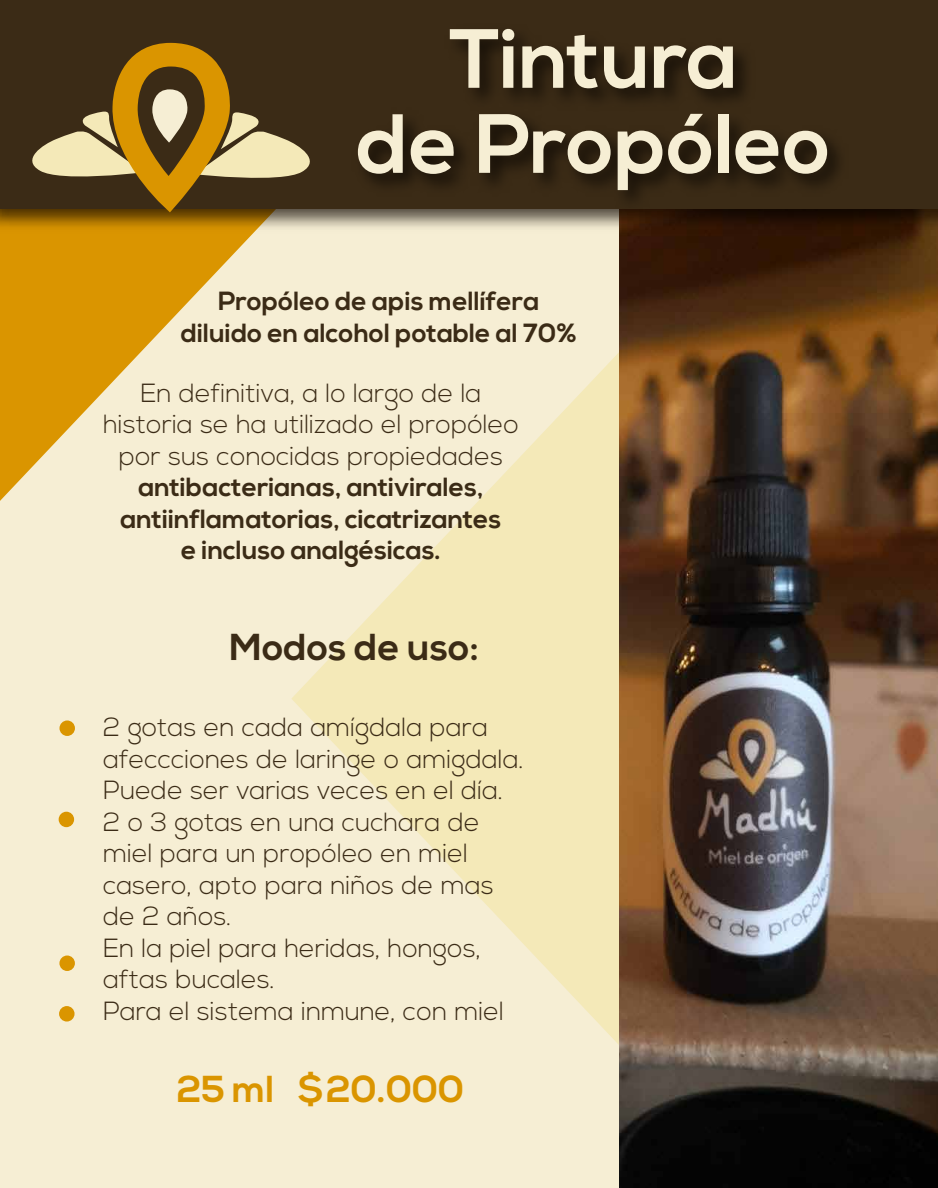
<style>
.page{position:relative;width:938px;height:1188px;background:#fff}
.page>*{position:absolute;margin:0;border:0;box-sizing:border-box;transform-origin:0 0}
.t1{font:700 83.75px/85px "Nexa";color:#f6eed4;text-align:center}
.t2{font:700 37.5px "Nexa";color:#da9500}
.t3{font:700 37.5px "Nexa";color:#3b2b16}
.t4{font:300 26.25px/31.5px "Nexa";color:#3b2b16;text-align:center}
.t5{font:700 26.25px/31.5px "Nexa";color:#3b2b16;text-align:center}
</style>
<div class="page">
<div style="left:0;top:4px;width:937px;height:1184px;background:#f6eed4"></div>
<svg style="left:292px;top:353px;width:327px;height:692px;fill:#f4e9b8"></svg>
<svg style="left:0;top:236px;width:309px;height:265px"></svg>
<img style="left:619px;top:271px;width:319px;height:917px">
<div style="left:0;top:0;width:938px;height:208px;background:#3b2b16"></div>
<svg style="left:20px;top:137px;width:40px;height:75px"></svg>
<img style="left:60px;top:34px;width:878px;height:237px">
<div style="left:59px;top:720px;width:16px;height:16px;background:#da9500;border-radius:50%"></div>
<div style="left:59px;top:1006px;width:15px;height:15px;background:#da9500;border-radius:50%"></div>
<div style="left:59px;top:811px;width:15px;height:16px;background:#da9500;border-radius:50%"></div>
<div style="left:59px;top:955px;width:16px;height:16px;background:#da9500;border-radius:50%"></div>
<h1 class="t1" style="left:356px;top:20px;width:476px">Tintura<br>de Propóleo</h1>
<p class="t5" style="left:181px;top:286px;width:397px">Propóleo de apis mellífera diluido en alcohol potable al 70%</p>
<p class="t4" style="left:103px;top:378px;width:417px">En definitiva, a lo largo de la historia se ha utilizado el propóleo por sus conocidas propiedades</p>
<p class="t5" style="left:120px;top:472px;width:382px">antibacterianas, antivirales, antiinflamatorias, cicatrizantes e incluso analgésicas.</p>
<h2 class="t3" style="left:229px;top:625px;width:250px">Modos de uso:</h2>
<p class="t4" style="left:103px;top:712px;width:422px;text-align:left">2 gotas en cada amígdala para afeccciones de laringe o amigdala.<br>Puede ser varias veces en el día.<br>2 o 3 gotas en una cuchara de miel para un propóleo en miel casero, apto para niños de mas de 2 años.<br>En la piel para heridas, hongos, aftas bucales.<br>Para el sistema inmune, con miel</p>
<h2 class="t2" style="left:177px;top:1067px;width:289px">25 ml $20.000</h2>
</div>
